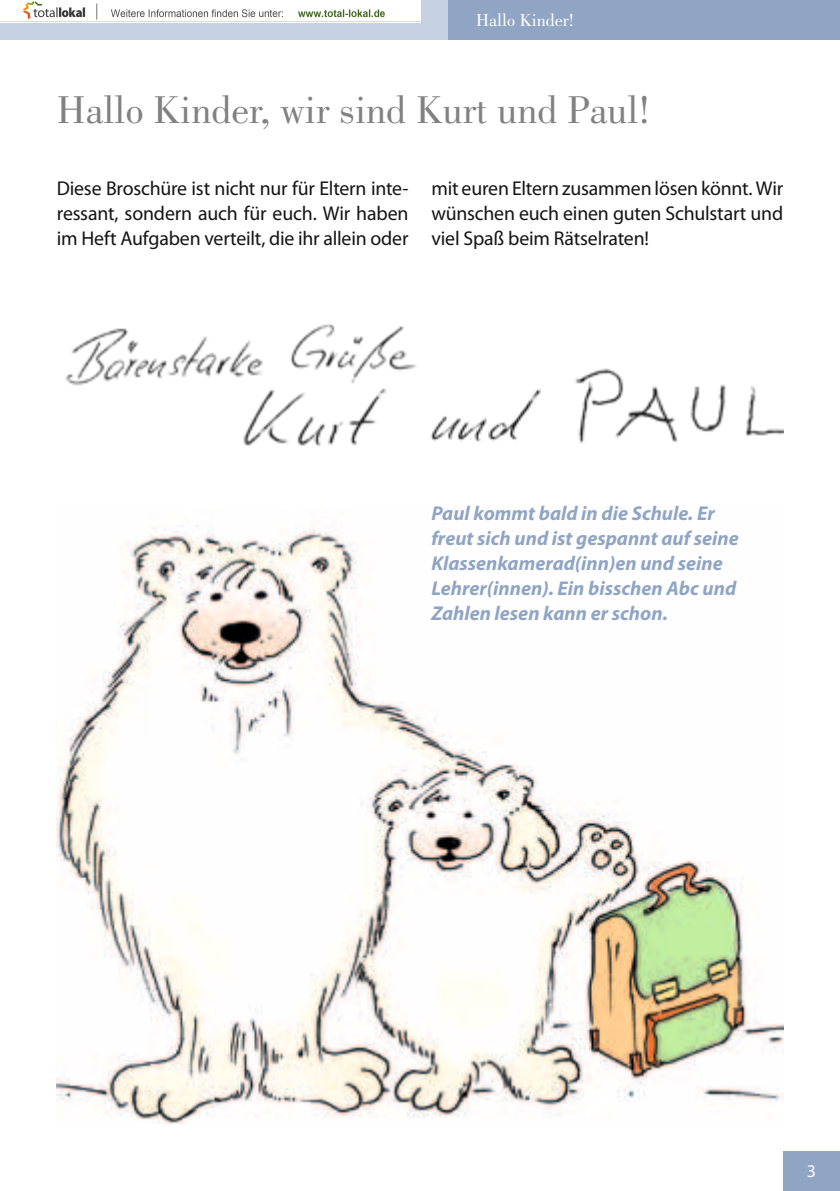
<style>
.page{position:relative;width:840px;height:1191px;background:#fff}
.page>*{position:absolute;margin:0;border:0;box-sizing:border-box;transform-origin:0 0}
.t1{font:40px "Bodoni Std";color:#818181}
.t2{font:20px/25px "Myriad Pro";letter-spacing:-.01em;color:#131413;text-align:justify}
.t3{font:italic 700 20px/25px "Myriad Pro";color:#90a5c4}
.t4{font:18px "Bodoni Std";color:#fff}
.t5{font:18px "Myriad Pro";color:#fff}
</style>
<div class="page">
<img style="left:57px;top:525px;width:725px;height:598px">
<img style="left:243px;top:368px;width:539px;height:79px">
<img style="left:65px;top:324px;width:492px;height:61px">
<div style="left:0;top:0;width:839px;height:40px;background:#c7d1e4"></div>
<div style="left:782px;top:1151px;width:57px;height:40px;background:#90a5c4"></div>
<div style="left:448px;top:0;width:391px;height:40px;background:#90a5c4"></div>
<img style="left:0;top:0;width:420px;height:22px">
<p class="t4" style="left:476px;top:10px;width:99px">Hallo Kinder!</p>
<h1 class="t1" style="left:57px;top:87px;width:594px">Hallo Kinder, wir sind Kurt und Paul!</h1>
<p class="t2" style="left:57px;top:175px;width:353px">Diese Broschüre ist nicht nur für Eltern inte&shy;ressant, sondern auch für euch. Wir haben im Heft Aufgaben verteilt, die ihr allein oder</p>
<p class="t2" style="left:431px;top:175px;width:353px">mit euren Eltern zusammen lösen könnt. Wir wünschen euch einen guten Schulstart und viel Spaß beim Rätselraten!</p>
<p class="t3" style="left:431px;top:500px;width:309px">Paul kommt bald in die Schule. Er freut sich und ist gespannt auf seine Klassenkamerad(inn)en und seine Lehrer(innen). Ein bisschen Abc und Zahlen lesen kann er schon.</p>
<p class="t5" style="left:806px;top:1160px;width:11px">3</p>
</div>
